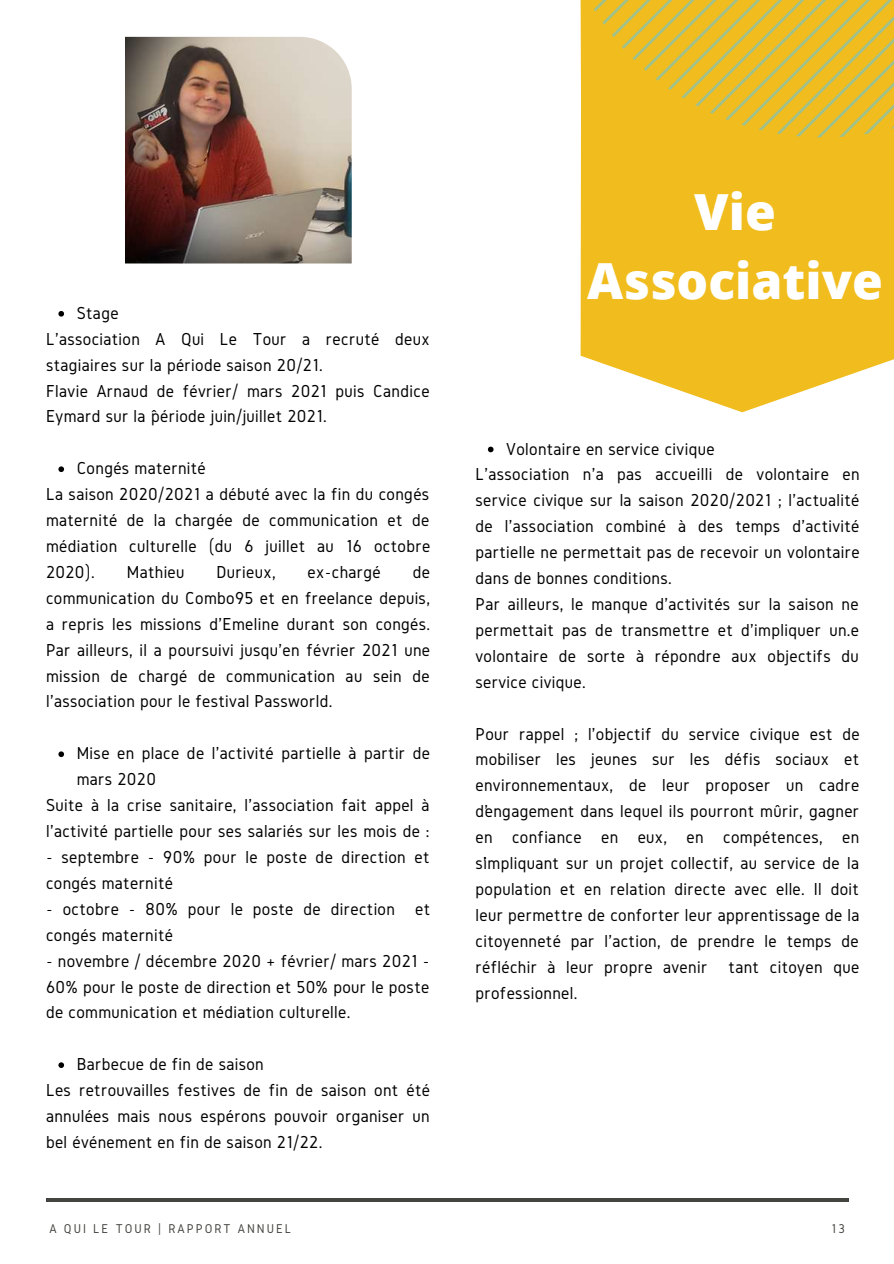
<style>
.page{position:relative;width:894px;height:1264px;background:#fff}
.page>*{position:absolute;margin:0;border:0;box-sizing:border-box;transform-origin:0 0}
.t1{font:800 49.8px/68.8px "Open Sans";color:#fff;text-align:center}
.t2{font:18px/26px "Gidole";letter-spacing:.02em;color:#000}
.t3{font:13.2px "Gidole";letter-spacing:.15em;color:#444440}
</style>
<div class="page">
<svg style="left:580px;top:0;width:313px;height:412px;background:#f2c233"></svg>
<svg style="left:593px;top:0;width:300px;height:137px;background:#e5bc2c"></svg>
<hr style="left:46px;top:1198px;width:802px;height:3px;background:#444440">
<svg style="left:58px;top:311px;width:6px;height:5px"></svg>
<svg style="left:58px;top:466px;width:6px;height:6px"></svg>
<svg style="left:58px;top:751px;width:6px;height:6px"></svg>
<svg style="left:58px;top:1062px;width:6px;height:5px"></svg>
<svg style="left:487px;top:446px;width:6px;height:6px"></svg>
<img style="left:125px;top:37px;width:226px;height:226px">
<p class="t2" style="left:77px;top:299px;width:43px">Stage</p>
<p class="t2" style="left:46px;top:325px;width:385px">L'association A Qui Le Tour a recruté deux stagiaires sur la période saison 20/21.<br>Flavie Arnaud de février/ mars 2021 puis Candice Eymard sur la ^période juin/juillet 2021.</p>
<p class="t2" style="left:77px;top:455px;width:131px">Congés maternité</p>
<p class="t2" style="left:46px;top:481px;width:385px;text-align:justify">La saison 2020/2021 a débuté avec la fin du congés maternité de la chargée de communication et de médiation culturelle (du 6 juillet au 16 octobre 2020).</p>
<p class="t2" style="left:46px;top:558px;width:385px;text-align:justify;text-indent:366px">de communication du Combo95 et en freelance depuis, a repris les missions d'Emeline durant son congés.<br>Par ailleurs, il a poursuivi jusqu'en février 2021 une mission de chargé de communication au sein de l'association pour le festival Passworld.</p>
<p class="t2" style="left:127px;top:558px;width:59px">Mathieu</p>
<p class="t2" style="left:216px;top:558px;width:61px">Durieux,</p>
<p class="t2" style="left:307px;top:558px;width:75px">ex-chargé</p>
<p class="t2" style="left:77px;top:740px;width:355px">Mise en place de l'activité partielle à partir de mars 2020</p>
<p class="t2" style="left:46px;top:792px;width:385px">Suite à la crise sanitaire, l'association fait appel à l'activité partielle pour ses salariés sur les mois de :</p>
<p class="t2" style="left:46px;top:843px;width:385px">- septembre - 90% pour le poste de direction et congés maternité</p>
<p class="t2" style="left:46px;top:895px;width:385px">- octobre - 80% pour le poste de direction et congés maternité</p>
<p class="t2" style="left:46px;top:947px;width:385px;text-align:justify">- novembre / décembre 2020 + février/ mars 2021 - 60% pour le poste de direction et 50% pour le poste de communication et médiation culturelle.</p>
<p class="t2" style="left:77px;top:1051px;width:188px">Barbecue de fin de saison</p>
<p class="t2" style="left:46px;top:1076px;width:385px;text-align:justify">Les retrouvailles festives de fin de saison ont été annulées mais nous espérons pouvoir organiser un bel événement en fin de saison 21/22.</p>
<h1 class="t1" style="left:587px;top:176px;width:297px">Vie<br>Associative</h1>
<p class="t2" style="left:475px;top:435px;width:385px;text-indent:31px">Volontaire en service civique<br>L'association n'a pas accueilli de volontaire en service civique sur la saison 2020/2021 ; l'actualité de l'association combiné à des temps d'activité partielle ne permettait pas de recevoir un volontaire dans de bonnes conditions.<br>Par ailleurs, le manque d'activités sur la saison ne permettait pas de transmettre et d'impliquer un.e volontaire de sorte à répondre aux objectifs du service civique.</p>
<p class="t2" style="left:475px;top:720px;width:385px;text-align:justify">Pour rappel ; l'objectif du service civique est de mobiliser les jeunes sur les défis sociaux et environnementaux, de leur proposer un cadre d’engagement dans lequel ils pourront mûrir, gagner en confiance en eux, en compétences, en s’impliquant sur un projet collectif, au service de la population et en relation directe avec elle. Il doit leur permettre de conforter leur apprentissage de la citoyenneté par l'action, de prendre le temps de réfléchir à leur propre avenir tant citoyen que professionnel.</p>
<p class="t3" style="left:49px;top:1220px;width:243px">A QUI LE TOUR | RAPPORT ANNUEL</p>
<p class="t3" style="left:831px;top:1221px;width:15px">13</p>
</div>
